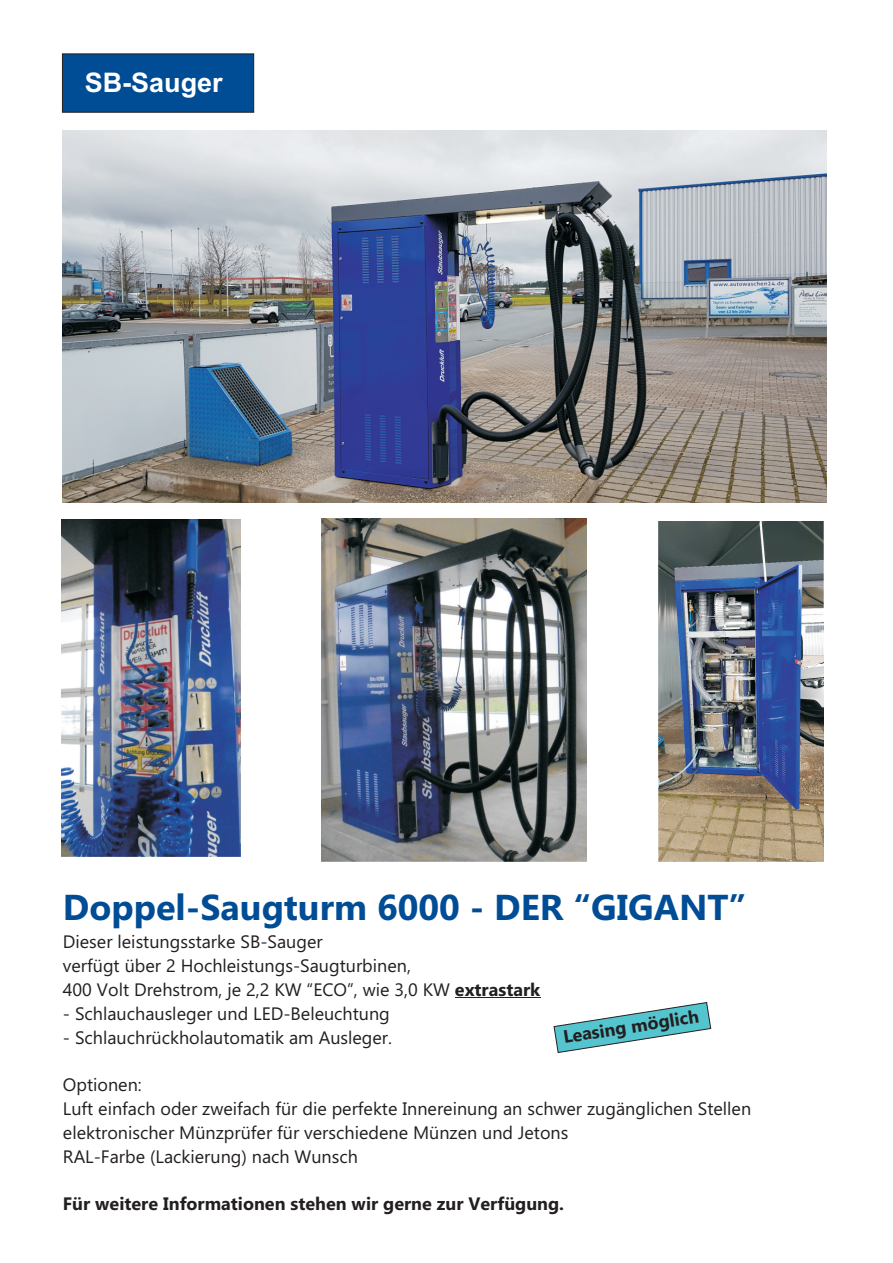
<style>
.page{position:relative;width:893px;height:1263px;background:#fff}
.page>*{position:absolute;margin:0;border:0;box-sizing:border-box;transform-origin:0 0}
.t1{font:700 36px "Ebrima";color:#014d95}
.t2{font:700 27px "Arial";color:#fff}
.t3{font:18px/24px "Ebrima";color:#231f20}
.t4{font:700 18px "Ebrima";color:#231f20}
.s1{font-weight:700}
</style>
<div class="page">
<img style="left:63px;top:131px;width:763px;height:371px">
<img style="left:658px;top:521px;width:166px;height:341px">
<img style="left:61px;top:520px;width:179px;height:337px">
<img style="left:321px;top:518px;width:265px;height:343px">
<hr style="left:455px;top:997px;width:85px;height:1px;background:#231f20">
<div style="left:62px;top:54px;width:192px;height:59px;background:#014d95"></div>
<svg style="left:554px;top:1002px;width:157px;height:51px"></svg>
<h2 class="t2" style="left:85px;top:72px;width:140px">SB-Sauger</h2>
<h1 class="t1" style="left:63px;top:893px;width:685px">Doppel-Saugturm 6000 - DER “GIGANT”</h1>
<p class="t3" style="left:63px;top:931px;width:479px">Dieser leistungsstarke SB-Sauger<br>verfügt über 2 Hochleistungs-Saugturbinen,<br>400 Volt Drehstrom, je 2,2 KW “ECO”, wie 3,0 KW <span class="s1">extrastark</span></p>
<p class="t3" style="left:63px;top:1003px;width:328px">- Schlauchausleger und LED-Beleuchtung</p>
<p class="t3" style="left:63px;top:1027px;width:331px">- Schlauchrückholautomatik am Ausleger.</p>
<p class="t3" style="left:63px;top:1075px;width:690px">Optionen:<br>Luft einfach oder zweifach für die perfekte Innereinung an schwer zugänglichen Stellen elektronischer Münzprüfer für verschiedene Münzen und Jetons<br>RAL-Farbe (Lackierung) nach Wunsch</p>
<p class="t4" style="left:63px;top:1196px;width:503px">Für weitere Informationen stehen wir gerne zur Verfügung.</p>
<p class="t4" style="left:562px;top:1030px;width:138px;rotate:-9deg">L a ing mö lich</p>
</div>
